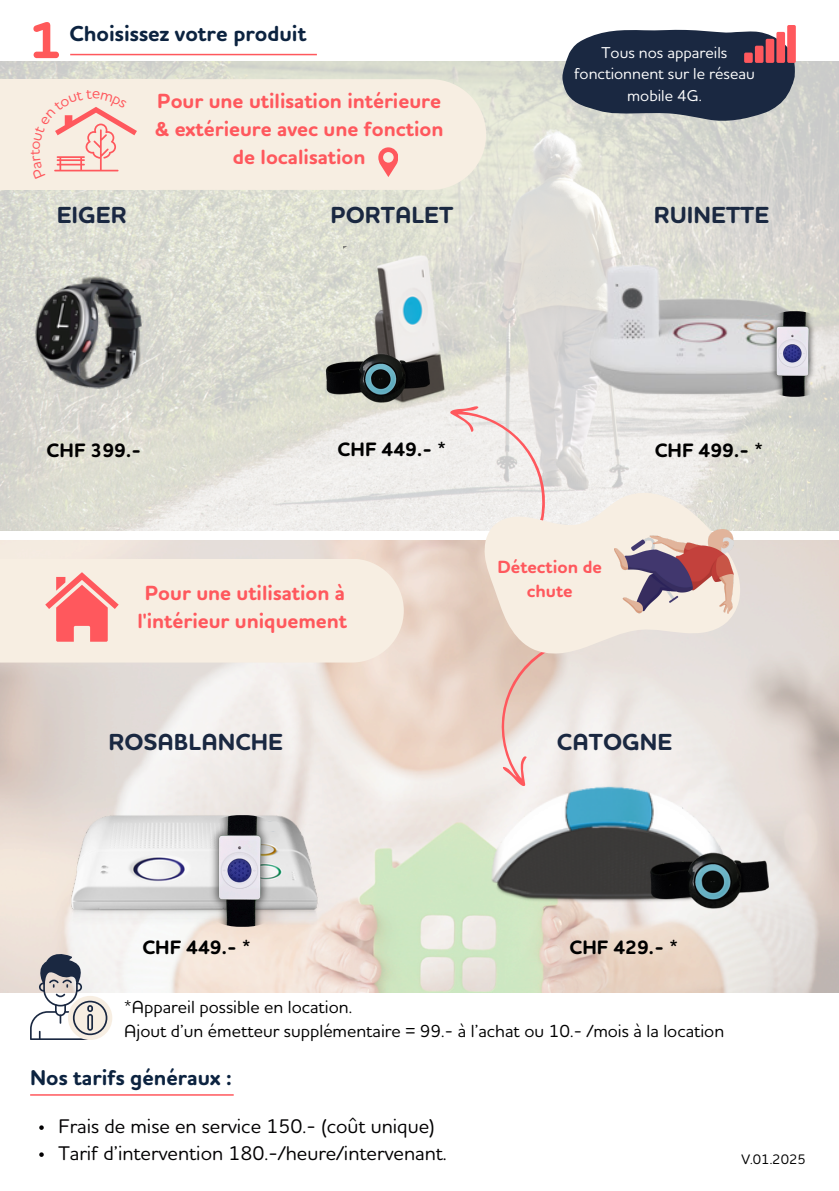
<style>
.page{position:relative;width:839px;height:1191px;background:#fff}
.page>*{position:absolute;margin:0;border:0;box-sizing:border-box;transform-origin:0 0}
.t1{font:700 52.2px "Houschka Rounded";color:#ff595a}
.t2{font:700 23.6px "Houschka Rounded";color:#1a2841}
.t3{font:700 22px "Houschka Rounded";color:#0c2340}
.t4{font:700 21.8px "Houschka Rounded";color:#0c2340}
.t5{font:700 20.8px/28.2px "Houschka Rounded";color:#ff585d;text-align:center}
.t6{font:500 20px "Houschka Rounded";color:#020102}
.t7{font:700 19.8px "Houschka Rounded";color:#000}
.t8{font:700 18px/24px "Houschka Rounded";color:#ff585d;text-align:center}
.t9{font:500 17.8px/23.6px "Houschka Rounded";color:#000}
.t10{font:500 16px/21.4px "Houschka Rounded";color:#fff;text-align:center}
.t11{font:500 14px "Houschka Rounded";color:#000}
</style>
<div class="page">
<img style="left:0;top:62px;width:838px;height:469px">
<img style="left:343px;top:246px;width:116px;height:164px">
<svg style="left:0;top:540px;width:838px;height:492px"></svg>
<img style="left:490px;top:700px;width:237px;height:291px">
<div style="left:0;top:79px;width:486px;height:111px;background:#f7eee2"></div>
<svg style="left:378px;top:147px;width:20px;height:30px"></svg>
<div style="left:0;top:559px;width:404px;height:103px;background:#f7eee2"></div>
<svg style="left:45px;top:572px;width:74px;height:69px;background:#fb9e9b"></svg>
<div style="left:68px;top:996px;width:44px;height:44px;background:#f7eee2;border-radius:50%"></div>
<svg style="left:30px;top:953px;width:77px;height:87px"></svg>
<img style="left:15px;top:258px;width:144px;height:151px">
<img style="left:588px;top:255px;width:247px;height:150px">
<hr style="left:30px;top:1094px;width:204px;height:2px;background:#ff585d">
<img style="left:639px;top:848px;width:144px;height:66px">
<img style="left:317px;top:349px;width:124px;height:57px">
<svg style="left:442px;top:381px;width:139px;height:145px;background:#e7e1df"></svg>
<svg style="left:480px;top:637px;width:77px;height:151px;background:#ead4cb"></svg>
<svg style="left:484px;top:493px;width:256px;height:161px;background:#f1e8de"></svg>
<img style="left:614px;top:530px;width:119px;height:84px">
<img style="left:749px;top:311px;width:89px;height:86px;border-radius:43px">
<img style="left:59px;top:804px;width:270px;height:123px">
<svg style="left:272px;top:821px;width:8px;height:6px"></svg>
<img style="left:184px;top:815px;width:117px;height:111px;border-radius:56px">
<svg style="left:562px;top:25px;width:233px;height:98px;background:#4d5163"></svg>
<svg style="left:39px;top:1125px;width:5px;height:5px"></svg>
<svg style="left:39px;top:1152px;width:5px;height:5px"></svg>
<hr style="left:70px;top:54px;width:247px;height:1px;background:#ff585d">
<svg style="left:31px;top:90px;width:106px;height:89px;background:#f7dcd2"></svg>
<p class="t1" style="left:30px;top:18px;width:33px">1</p>
<h3 class="t3" style="left:69px;top:25px;width:238px">Choisissez votre produit</h3>
<p class="t2" style="left:57px;top:205px;width:72px">EIGER</p>
<p class="t5" style="left:155px;top:89px;width:290px">Pour une utilisation intérieure &amp; extérieure avec une fonction de localisation</p>
<p class="t2" style="left:330px;top:205px;width:124px">PORTALET</p>
<p class="t10" style="left:574px;top:43px;width:182px">Tous nos appareils fonctionnent sur le réseau mobile 4G.</p>
<p class="t2" style="left:653px;top:205px;width:117px">RUINETTE</p>
<h3 class="t7" style="left:47px;top:442px;width:96px">CHF 399.-</h3>
<p class="t7" style="left:337px;top:441px;width:110px">CHF 449.- *</p>
<h2 class="t5" style="left:137px;top:580px;width:211px">Pour une utilisation à l'intérieur uniquement</h2>
<p class="t8" style="left:497px;top:557px;width:106px">Détection de chute</p>
<p class="t7" style="left:654px;top:442px;width:110px">CHF 499.- *</p>
<p class="t2" style="left:109px;top:732px;width:176px">ROSABLANCHE</p>
<p class="t2" style="left:557px;top:732px;width:117px">CATOGNE</p>
<h4 class="t7" style="left:142px;top:939px;width:110px">CHF 449.- *</h4>
<p class="t7" style="left:569px;top:939px;width:110px">CHF 429.- *</p>
<h6 class="t9" style="left:124px;top:997px;width:601px">*Appareil possible en location.<br>Ajout d’un émetteur supplémentaire = 99.- à l’achat ou 10.- /mois à la location</h6>
<p class="t4" style="left:30px;top:1068px;width:203px">Nos tarifs généraux :</p>
<h1 class="t6" style="left:58px;top:1118px;width:377px">Frais de mise en service 150.- (coût unique)</h1>
<h3 class="t6" style="left:58px;top:1145px;width:389px">Tarif d’intervention 180.-/heure/intervenant.</h3>
<h1 class="t11" style="left:741px;top:1153px;width:66px">V.01.2025</h1>
</div>
